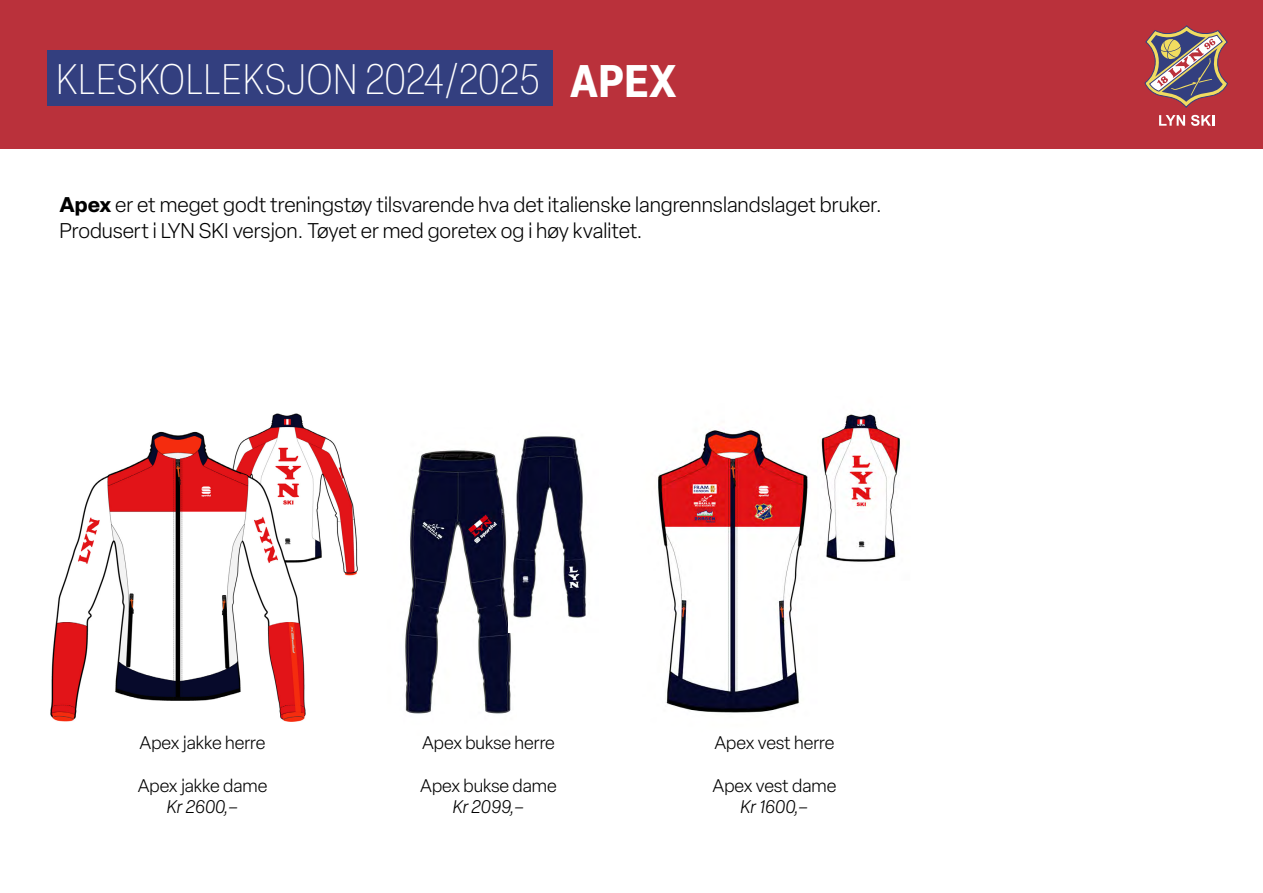
<style>
.page{position:relative;width:1263px;height:893px;background:#fff}
.page>*{position:absolute;margin:0;border:0;box-sizing:border-box;transform-origin:0 0}
.t1{font:200 condensed 42px "Elza";letter-spacing:.015em;color:#fff}
.t2{font:300 21px/25.2px "Elza";color:#000}
.t3{font:300 18px "Elza";color:#000}
.t4{font:italic 300 18px "Elza";color:#000}
.s1{font-weight:700;font-size:45px}
.s2{font-weight:700}
</style>
<div class="page">
<div style="left:0;top:0;width:1263px;height:149px;background:#ba313b"></div>
<div style="left:47px;top:51px;width:505px;height:55px;background:#333f7f"></div>
<svg style="left:1144px;top:25px;width:84px;height:83px"></svg>
<svg style="left:1159px;top:115px;width:26px;height:11px"></svg>
<svg style="left:1191px;top:115px;width:23px;height:11px"></svg>
<img style="left:50px;top:413px;width:308px;height:309px">
<img style="left:658px;top:414px;width:243px;height:299px">
<img style="left:405px;top:450px;width:106px;height:264px">
<img style="left:508px;top:436px;width:79px;height:196px">
<h1 class="t1" style="left:56px;top:53px;width:622px">KLESKOLLEKSJON 2024/2025 <span class="s1">APEX</span></h1>
<p class="t2" style="left:60px;top:192px;width:824px"><span class="s2">Apex</span> er et meget godt treningstøy tilsvarende hva det italienske langrennslandslaget bruker.<br>Produsert i LYN SKI versjon. Tøyet er med goretex og i høy kvalitet.</p>
<p class="t3" style="left:140px;top:731px;width:127px">Apex jakke herre</p>
<p class="t3" style="left:138px;top:774px;width:131px">Apex jakke dame</p>
<p class="t4" style="left:167px;top:795px;width:73px">Kr 2600,–</p>
<p class="t3" style="left:422px;top:731px;width:134px">Apex bukse herre</p>
<p class="t3" style="left:420px;top:774px;width:138px">Apex bukse dame</p>
<p class="t4" style="left:453px;top:795px;width:73px">Kr 2099,–</p>
<p class="t3" style="left:714px;top:731px;width:122px">Apex vest herre</p>
<p class="t3" style="left:712px;top:774px;width:125px">Apex vest dame</p>
<p class="t4" style="left:740px;top:795px;width:69px">Kr 1600,–</p>
</div>
